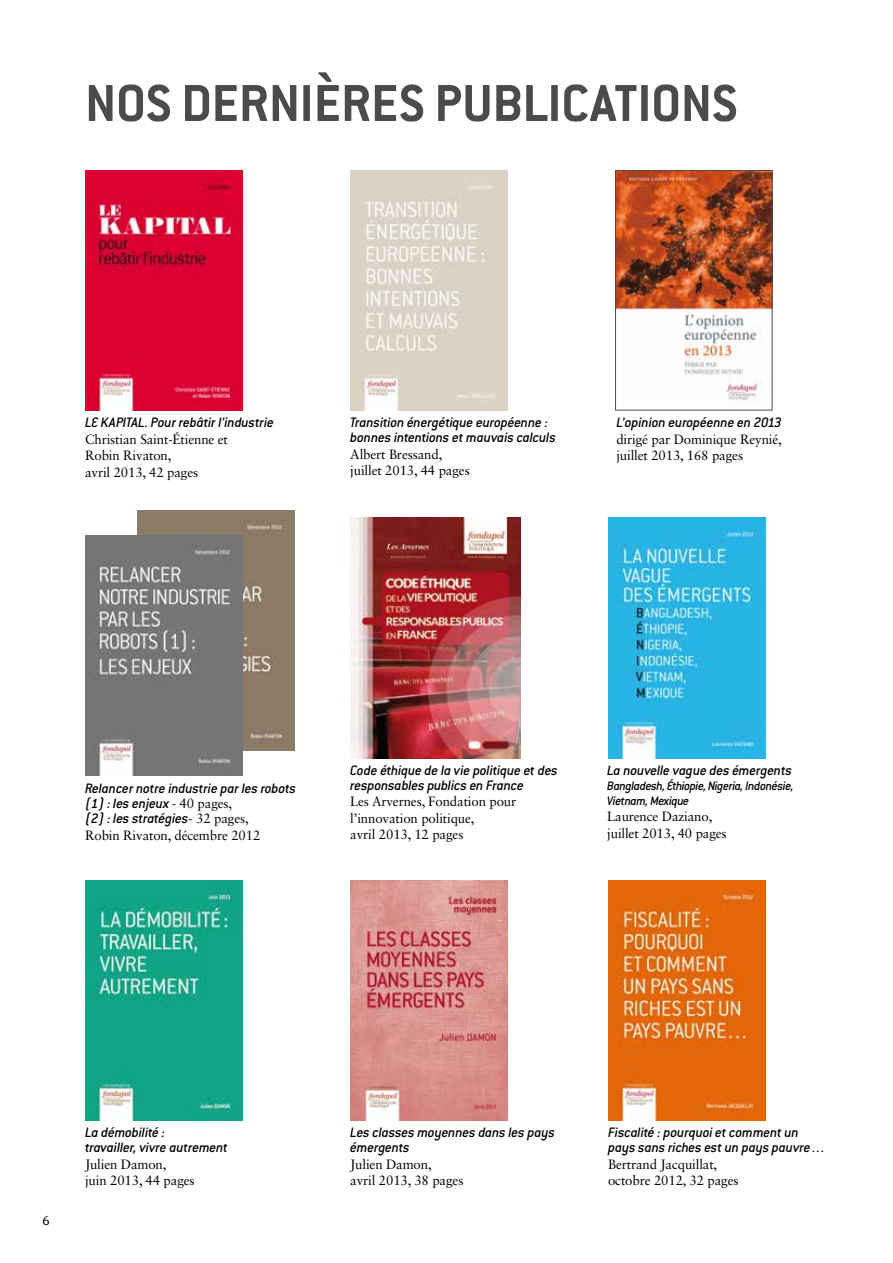
<style>
.page{position:relative;width:893px;height:1263px;background:#fff}
.page>*{position:absolute;margin:0;border:0;box-sizing:border-box;transform-origin:0 0}
.t1{font:700 57px "Conduit ITC";color:#4d4a4e}
.t2{font:italic 500 15px/15px "Conduit ITC Std";letter-spacing:-.015em;color:#000}
.t3{font:13.5px/16.5px "Sabon LT Std";letter-spacing:-.01em;color:#000}
.t4{font:italic 500 13.5px/15px "Conduit ITC Std";letter-spacing:-.035em;color:#000}
.t5{font:13.5px "Meta";color:#000}
.s1{font-family:"Sabon LT Std";font-weight:400;font-style:normal;font-size:13.5px}
</style>
<div class="page">
<img style="left:85px;top:170px;width:157px;height:240px">
<img style="left:85px;top:880px;width:157px;height:240px">
<img style="left:608px;top:880px;width:157px;height:240px">
<img style="left:350px;top:880px;width:158px;height:240px">
<img style="left:137px;top:510px;width:157px;height:240px">
<img style="left:85px;top:536px;width:157px;height:239px">
<img style="left:608px;top:518px;width:157px;height:240px">
<img style="left:350px;top:518px;width:170px;height:240px">
<img style="left:350px;top:170px;width:158px;height:240px">
<img style="left:617px;top:172px;width:153px;height:229px">
<div style="left:615px;top:170px;width:157px;height:240px;border:1px solid #4d4a4e"></div>
<h1 class="t1" style="left:85px;top:70px;width:651px">NOS DERNIÈRES PUBLICATIONS</h1>
<p class="t2" style="left:85px;top:415px;width:190px">Le Kapital . Pour rebâtir l’industrie</p>
<p class="t3" style="left:85px;top:431px;width:144px">Christian Saint-Étienne et<br>Robin Rivaton,<br>avril 2013, 42 pages</p>
<p class="t2" style="left:350px;top:415px;width:207px">Transition énergétique européenne : bonnes intentions et mauvais calculs</p>
<p class="t3" style="left:350px;top:446px;width:121px">Albert Bressand, juillet 2013, 44 pages</p>
<p class="t2" style="left:616px;top:415px;width:167px">L’opinion européenne en 2013</p>
<p class="t3" style="left:616px;top:431px;width:167px">dirigé par Dominique Reynié, juillet 2013, 168 pages</p>
<p class="t2" style="left:85px;top:781px;width:213px">Relancer notre industrie par les robots (1) : les enjeux <span class="s1">- 40 pages,<br></span>(2) : les stratégies<span class="s1">- 32 pages,</span></p>
<p class="t3" style="left:85px;top:826px;width:177px">Robin Rivaton, décembre 2012</p>
<p class="t2" style="left:350px;top:763px;width:209px">Code éthique de la vie politique et des responsables publics en France</p>
<p class="t3" style="left:350px;top:793px;width:168px">Les Arvernes, Fondation pour l’innovation politique,<br>avril 2013, 12 pages</p>
<p class="t2" style="left:607px;top:763px;width:186px">La nouvelle vague des émergents</p>
<p class="t4" style="left:607px;top:778px;width:188px">Bangladesh, Éthiopie, Nigeria, Indonésie,<br>Vietnam, Mexique</p>
<p class="t3" style="left:607px;top:808px;width:121px">Laurence Daziano, juillet 2013, 40 pages</p>
<p class="t5" style="left:43px;top:1212px;width:9px">6</p>
<p class="t2" style="left:85px;top:1125px;width:144px">La démobilité :<br>travailler, vivre autrement</p>
<p class="t3" style="left:85px;top:1156px;width:111px">Julien Damon,<br>juin 2013, 44 pages</p>
<p class="t2" style="left:350px;top:1125px;width:206px">Les classes moyennes dans les pays émergents</p>
<p class="t3" style="left:350px;top:1156px;width:115px">Julien Damon,<br>avril 2013, 38 pages</p>
<p class="t2" style="left:608px;top:1125px;width:219px">Fiscalité : pourquoi et comment un pays sans riches est un pays pauvre…</p>
<p class="t3" style="left:608px;top:1156px;width:132px">Bertrand Jacquillat, octobre 2012, 32 pages</p>
</div>
